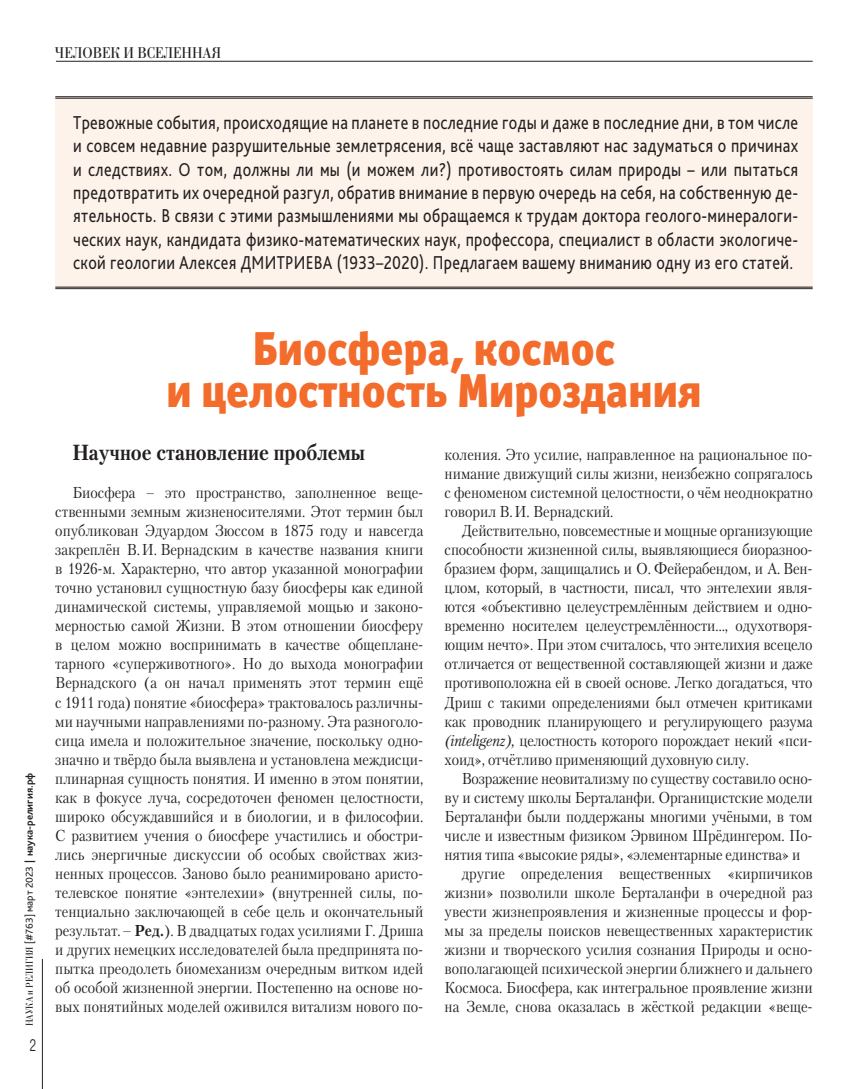
<style>
.page{position:relative;width:851px;height:1089px;background:#fff}
.page>*{position:absolute;margin:0;border:0;box-sizing:border-box;transform-origin:0 0}
.t1{font:47.85px/41.8px "Officina Sans Black ITC";color:#f36c2b;text-align:center;scale:.9 1}
.t2{font:700 21.75px "Petersburg";color:#231f20;scale:.9 1}
.t3{font:19.5px/23.4px "Bliss Pro";letter-spacing:.02em;color:#231f20;text-align:justify;scale:.82 1}
.k_c{font:16.5px "Bodoni";color:#231f20;scale:.85 1}
.t4{font:300 16.5px "Pragmatica";color:#231f20;scale:.7 1}
.t5{font:15.75px/19px "Petersburg";color:#231f20;text-align:justify;scale:.9 1}
.t6{font:700 10.5px "Bliss Pro";color:#231f20}
.s1{font-family:"Bodoni";font-weight:400}
.s2{font-weight:400}
.s3{font-weight:700}
.s4{font-style:italic}
</style>
<div class="page">
<hr style="left:42px;top:958px;width:1px;height:131px;background:#231f20">
<hr style="left:56px;top:61px;width:756px;height:1px;background:#231f20">
<div style="left:55px;top:96px;width:757px;height:192px;background:#fdf3ea"></div>
<hr style="left:55px;top:288px;width:757px;height:1px;background:#2e2b2c">
<hr style="left:55px;top:286px;width:757px;height:2px;background:#2e2b2c">
<hr style="left:55px;top:96px;width:757px;height:1px;background:#2e2b2c">
<hr style="left:55px;top:98px;width:757px;height:1px;background:#2e2b2c">
<p class="k_c" style="left:55px;top:43px;width:197px">ЧЕЛОВЕК И ВСЕЛЕННАЯ</p>
<p class="t3" style="left:73px;top:110px;width:885px">Тревожные события, происходящие на планете в последние годы и даже в последние дни, в том числе и совсем недавние разрушительные землетрясения, всё чаще заставляют нас задуматься о причинах и следствиях. О том, должны ли мы (и можем ли?) противостоять силам природы – или пытаться предотвратить их очередной разгул, обратив внимание в первую очередь на себя, на собственную де&shy;ятельность. В связи с этими размышлениями мы обращаемся к трудам доктора геолого-минералоги&shy;ческих наук, кандидата физико-математических наук, профессора, специалист в области экологиче&shy;ской геологии Алексея ДМИТРИЕВА (1933–2020). Предлагаем вашему вниманию одну из его статей.</p>
<p class="t6" style="left:23px;top:1026px;width:255px;rotate:-90deg"><span class="s1">НАУКА и РЕЛИГИЯ</span> <span class="s2">[#763] март 2023</span> | наука-религия.рф</p>
<p class="t4" style="left:30px;top:1035px;width:11px">2</p>
<p class="t1" style="left:166px;top:327px;width:596px">Биосфера, космос<br>и целостность Мироздания</p>
<p class="t2" style="left:72px;top:437px;width:326px">Научное становление проблемы</p>
<p class="t5" style="left:55px;top:483px;width:410px;text-indent:17px">Биосфера – это пространство, заполненное веще‑ ственными земным жизненосителями. Этот термин был опубликован Эдуардом Зюссом в 1875 году и навсегда закреплён В.И. Вернадским в качестве названия книги в 1926‑м. Характерно, что автор указанной монографии точно установил сущностную базу биосферы как единой динамической системы, управляемой мощью и законо‑ мерностью самой Жизни. В этом отношении биосферу в целом можно воспринимать в качестве общеплане‑ тарного «суперживотного». Но до выхода монографии Вернадского (а он начал применять этот термин ещё с 1911 года) понятие «биосфера» трактовалось различны‑ ми научными направлениями по-разному. Эта разноголо‑ сица имела и положительное значение, поскольку одно‑ значно и твёрдо была выявлена и установлена междисци‑ плинарная сущность понятия. И именно в этом понятии, как в фокусе луча, сосредоточен феномен целостности, широко обсуждавшийся и в биологии, и в философии.<br>С развитием учения о биосфере участились и обостри‑ лись энергичные дискуссии об особых свойствах жиз‑ ненных процессов. Заново было реанимировано аристо‑ телевское понятие «энтелехии» (внутренней силы, по‑ тенциально заключающей в себе цель и окончательный результат.– <span class="s3">Ред.</span>). В двадцатых годах усилиями Г. Дриша и других немецких исследователей была предпринята по‑ пытка преодолеть биомеханизм очередным витком идей об особой жизненной энергии. Постепенно на основе но‑ вых понятийных моделей оживился витализм нового по‑</p>
<p class="t5" style="left:444px;top:445px;width:410px">коления. Это усилие, направленное на рациональное по‑ нимание движущий силы жизни, неизбежно сопрягалось с феноменом системной целостности, о чём неоднократно говорил В.И. Вернадский.</p>
<p class="t5" style="left:444px;top:521px;width:410px;text-indent:17px">Действительно, повсеместные и мощные организующие способности жизненной силы, выявляющиеся биоразноо‑ бразием форм, защищались и О. Фейерабендом, и А. Вен‑ цлом, который, в частности, писал, что энтелехии явля‑ ются «объективно целеустремлённым действием и одно‑ временно носителем целеустремлённости…, одухотворя‑ ющим нечто». При этом считалось, что энтелихия всецело отличается от вещественной составляющей жизни и даже противоположна ей в своей основе. Легко догадаться, что Дриш с такими определениями был отмечен критиками как проводник планирующего и регулирующего разума <span class="s4">(inteligenz),</span> целостность которого порождает некий «пси‑ хоид», отчётливо применяющий духовную силу.</p>
<p class="t5" style="left:444px;top:768px;width:410px;text-indent:17px">Возражение неовитализму по существу составило осно‑ ву и систему школы Берталанфи. Органицистские модели Берталанфи были поддержаны многими учёными, в том числе и известным физиком Эрвином Шрёдингером. По‑ нятия типа «высокие ряды», «элементарные единства» и</p>
<p class="t5" style="left:444px;top:864px;width:410px;text-indent:17px">другие определения вещественных «кирпичиков жизни» позволили школе Берталанфи в очередной раз увести жизнепроявления и жизненные процессы и фор‑ мы за пределы поисков невещественных характеристик жизни и творческого усилия сознания Природы и осно‑ вополагающей психической энергии ближнего и дальнего Космоса. Биосфера, как интегральное проявление жизни на Земле, снова оказалась в жёсткой редакции «веще‑</p>
</div>
